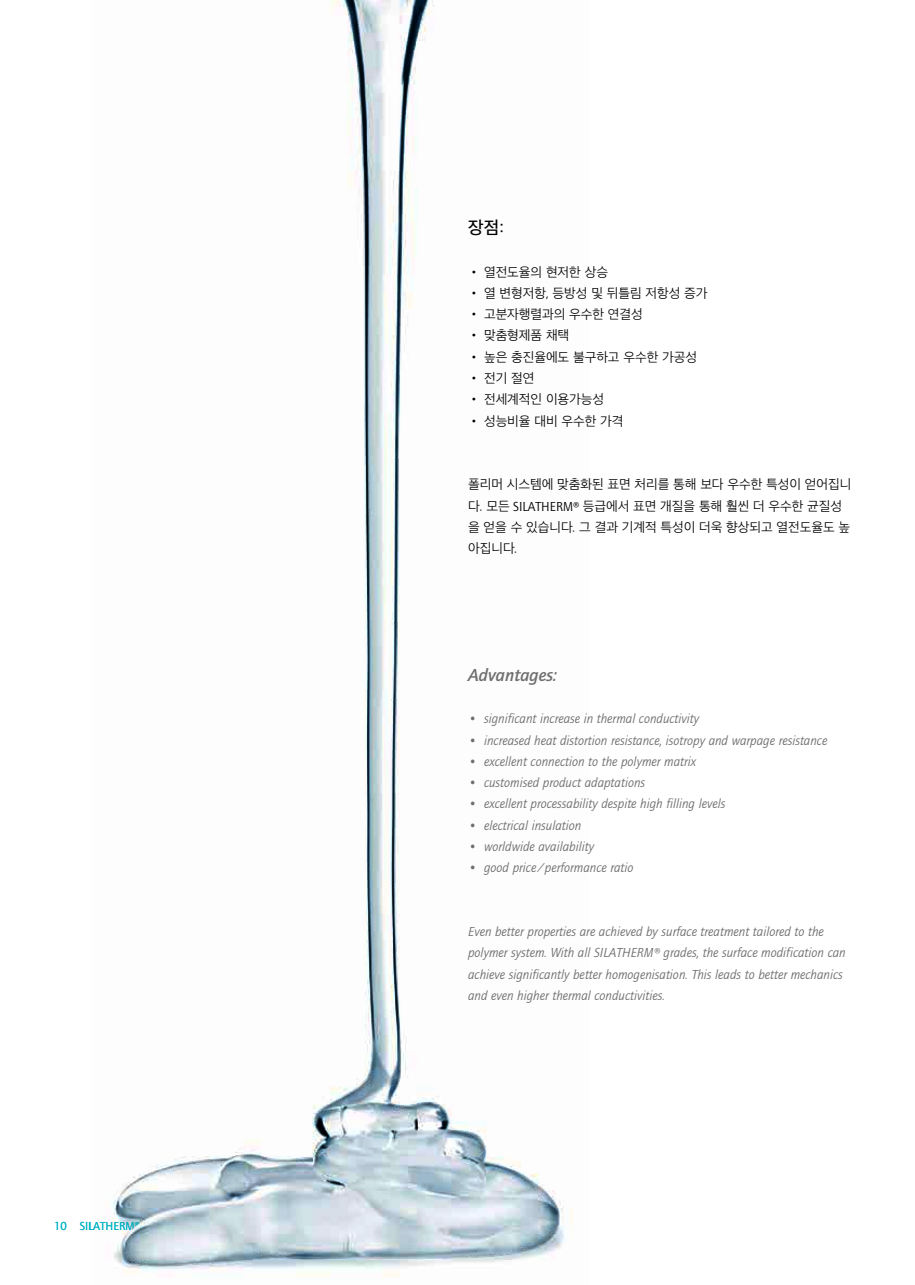
<style>
.page{position:relative;width:915px;height:1285px;background:#fff}
.page>*{position:absolute;margin:0;border:0;box-sizing:border-box;transform-origin:0 0}
.t1{font:italic 500 18px "Quay Sans";color:#706f6f}
.t2{font:500 18px "Apple SD Gothic Neo";color:#000}
.t3{font:italic 13.5px/21.3px "Quay Sans";color:#706f6f}
.t4{font:300 13.5px/21.3px "Apple SD Gothic Neo";letter-spacing:-.005em;color:#000}
.t5{font:12px "Quay Sans";color:#00b3c4}
.s1{font-family:"Quay Sans";font-weight:400}
</style>
<div class="page">
<img style="left:111px;top:0;width:462px;height:1277px">
<p class="t5" style="left:54px;top:1219px;width:87px">10 SILATHERM®</p>
<h1 class="t2" style="left:468px;top:218px;width:38px">장점:</h1>
<p class="t4" style="left:468px;top:262px;width:141px">• 열전도율의 현저한 상승</p>
<p class="t4" style="left:468px;top:283px;width:241px">• 열 변형저항, 등방성 및 뒤틀림 저항성 증가</p>
<p class="t4" style="left:468px;top:304px;width:176px">• 고분자행렬과의 우수한 연결성</p>
<p class="t4" style="left:468px;top:325px;width:103px">• 맞춤형제품 채택</p>
<p class="t4" style="left:468px;top:347px;width:230px">• 높은 충진율에도 불구하고 우수한 가공성</p>
<p class="t4" style="left:468px;top:368px;width:68px">• 전기 절연</p>
<p class="t4" style="left:468px;top:389px;width:137px">• 전세계적인 이용가능성</p>
<p class="t4" style="left:468px;top:411px;width:157px">• 성능비율 대비 우수한 가격</p>
<p class="t4" style="left:468px;top:474px;width:384px">폴리머 시스템에 맞춤화된 표면 처리를 통해 보다 우수한 특성이 얻어집니 다. 모든 <span class="s1">SILATHERM®</span> 등급에서 표면 개질을 통해 훨씬 더 우수한 균질성 을 얻을 수 있습니다. 그 결과 기계적 특성이 더욱 향상되고 열전도율도 높 아집니다.</p>
<h1 class="t1" style="left:468px;top:664px;width:90px">Advantages:</h1>
<p class="t3" style="left:468px;top:708px;width:232px">• significant increase in thermal conductivity</p>
<p class="t3" style="left:468px;top:729px;width:360px">• increased heat distortion resistance, isotropy and warpage resistance</p>
<p class="t3" style="left:468px;top:750px;width:229px">• excellent connection to the polymer matrix</p>
<p class="t3" style="left:468px;top:772px;width:178px">• customised product adaptations</p>
<p class="t3" style="left:468px;top:793px;width:259px">• excellent processability despite high filling levels</p>
<p class="t3" style="left:468px;top:814px;width:115px">• electrical insulation</p>
<p class="t3" style="left:468px;top:836px;width:127px">• worldwide availability</p>
<p class="t3" style="left:468px;top:857px;width:167px">• good price/performance ratio</p>
<p class="t3" style="left:468px;top:921px;width:379px">Even better properties are achieved by surface treatment tailored to the polymer system. With all SILATHERM® grades, the surface modification can achieve significantly better homogenisation. This leads to better mechanics and even higher thermal conductivities.</p>
</div>
